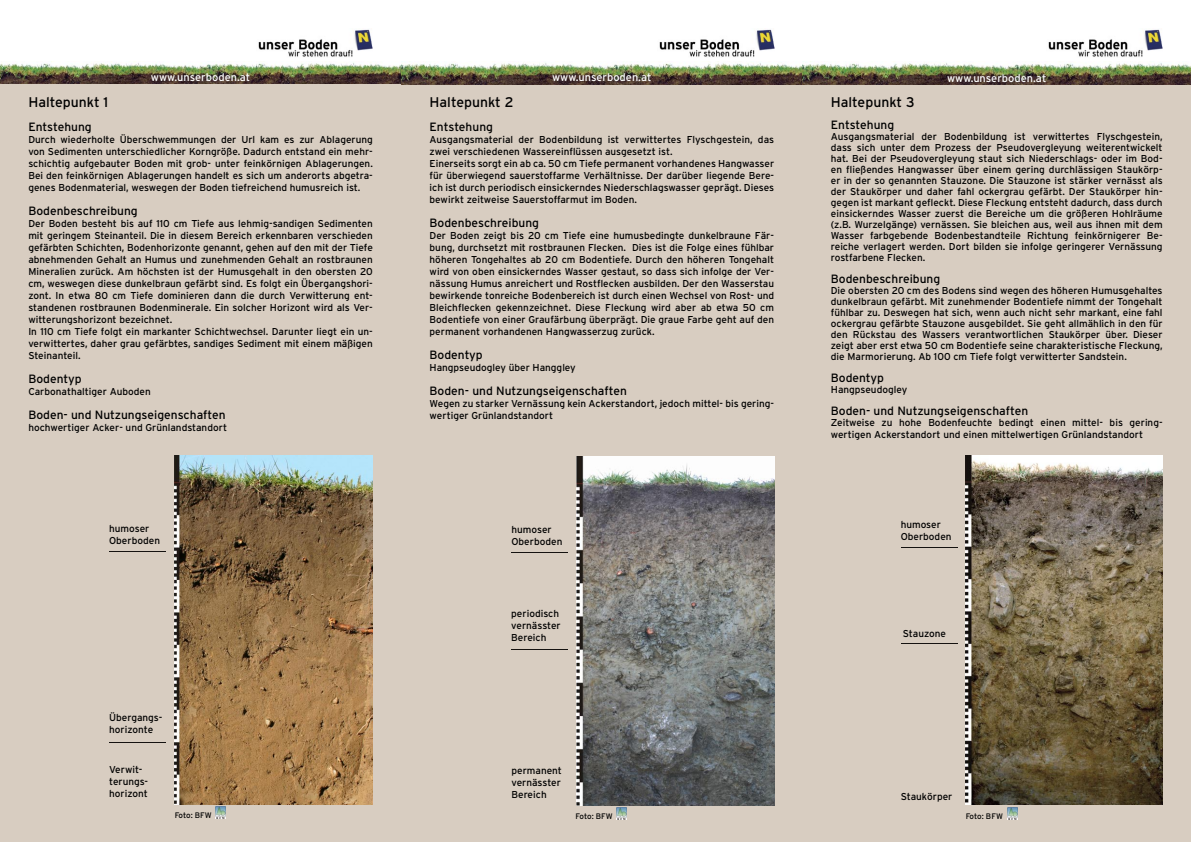
<style>
.page{position:relative;width:1191px;height:842px;background:#fff}
.page>*{position:absolute;margin:0;border:0;box-sizing:border-box;transform-origin:0 0}
.t1{font:14px "Interstate";color:#000}
.t2{font:12px "Interstate";color:#000}
.t3{font:11px "Interstate";color:#fff}
.t4{font:10px/12px "Interstate";color:#000;text-align:justify}
.t5{font:8px "Interstate";letter-spacing:-.005em;color:#000}
</style>
<div class="page">
<div style="left:0;top:65px;width:1191px;height:777px;background:#d8cdc1"></div>
<img style="left:0;top:61px;width:1191px;height:23px">
<img style="left:175px;top:455px;width:197px;height:349px">
<hr style="left:109px;top:551px;width:57px;height:1px;background:#151210">
<img style="left:576px;top:456px;width:198px;height:349px">
<img style="left:965px;top:455px;width:197px;height:349px">
<hr style="left:109px;top:743px;width:57px;height:1px;background:#151210">
<hr style="left:511px;top:650px;width:57px;height:1px;background:#151210">
<hr style="left:511px;top:552px;width:57px;height:1px;background:#151210">
<hr style="left:900px;top:547px;width:57px;height:1px;background:#151210">
<hr style="left:900px;top:644px;width:57px;height:1px;background:#151210">
<svg style="left:617px;top:807px;width:9px;height:12px"></svg>
<img style="left:258px;top:29px;width:115px;height:28px">
<img style="left:659px;top:29px;width:115px;height:28px">
<img style="left:1048px;top:29px;width:114px;height:28px">
<svg style="left:216px;top:807px;width:9px;height:12px"></svg>
<svg style="left:1007px;top:808px;width:10px;height:12px"></svg>
<p class="t3" style="left:151px;top:71px;width:101px">www.unserboden.at</p>
<p class="t3" style="left:552px;top:71px;width:101px">www.unserboden.at</p>
<p class="t3" style="left:947px;top:72px;width:101px">www.unserboden.at</p>
<p class="t1" style="left:28px;top:95px;width:81px">Haltepunkt 1</p>
<p class="t2" style="left:28px;top:120px;width:65px">Entstehung</p>
<p class="t4" style="left:28px;top:134px;width:346px">Durch wiederholte Überschwemmungen der Url kam es zur Ablagerung von Sedimenten unterschiedlicher Korngröße. Dadurch entstand ein mehr&shy;schichtig aufgebauter Boden mit grob- unter feinkörnigen Ablagerungen.<br>Bei den feinkörnigen Ablagerungen handelt es sich um anderorts abgetra&shy;genes Bodenmaterial, weswegen der Boden tiefreichend humusreich ist.</p>
<p class="t2" style="left:28px;top:204px;width:111px">Bodenbeschreibung</p>
<p class="t4" style="left:28px;top:218px;width:346px">Der Boden besteht bis auf 110 cm Tiefe aus lehmig-sandigen Sedimenten mit geringem Steinanteil. Die in diesem Bereich erkennbaren verschieden gefärbten Schichten, Bodenhorizonte genannt, gehen auf den mit der Tiefe abnehmenden Gehalt an Humus und zunehmenden Gehalt an rostbraunen Mineralien zurück. Am höchsten ist der Humusgehalt in den obersten 20 cm, weswegen diese dunkelbraun gefärbt sind. Es folgt ein Übergangshori&shy;zont. In etwa 80 cm Tiefe dominieren dann die durch Verwitterung ent&shy;standenen rostbraunen Bodenminerale. Ein solcher Horizont wird als Ver&shy;witterungshorizont bezeichnet.</p>
<p class="t4" style="left:28px;top:326px;width:346px">In 110 cm Tiefe folgt ein markanter Schichtwechsel. Darunter liegt ein un&shy;verwittertes, daher grau gefärbtes, sandiges Sediment mit einem mäßigen Steinanteil.</p>
<p class="t2" style="left:28px;top:372px;width:55px">Bodentyp</p>
<p class="t4" style="left:28px;top:386px;width:124px">Carbonathaltiger Auboden</p>
<p class="t2" style="left:28px;top:408px;width:199px">Boden- und Nutzungseigenschaften</p>
<p class="t4" style="left:28px;top:422px;width:200px">hochwertiger Acker- und Grünlandstandort</p>
<p class="t4" style="left:109px;top:522px;width:42px">humoser</p>
<p class="t4" style="left:109px;top:534px;width:52px">Oberboden</p>
<p class="t4" style="left:109px;top:712px;width:55px">Übergangs-</p>
<p class="t4" style="left:109px;top:724px;width:46px">horizonte</p>
<p class="t4" style="left:109px;top:764px;width:35px">Verwit-</p>
<p class="t4" style="left:109px;top:776px;width:41px">terungs-</p>
<p class="t4" style="left:109px;top:788px;width:40px">horizont</p>
<p class="t1" style="left:429px;top:95px;width:85px">Haltepunkt 2</p>
<p class="t2" style="left:429px;top:120px;width:65px">Entstehung</p>
<p class="t4" style="left:429px;top:134px;width:346px">Ausgangsmaterial der Bodenbildung ist verwittertes Flyschgestein, das zwei verschiedenen Wassereinflüssen ausgesetzt ist.</p>
<p class="t4" style="left:429px;top:158px;width:346px">Einerseits sorgt ein ab ca. 50 cm Tiefe permanent vorhandenes Hangwasser für überwiegend sauerstoffarme Verhältnisse. Der darüber liegende Bere&shy;ich ist durch periodisch einsickerndes Niederschlagswasser geprägt. Dieses bewirkt zeitweise Sauerstoffarmut im Boden.</p>
<p class="t2" style="left:429px;top:216px;width:111px">Bodenbeschreibung</p>
<p class="t4" style="left:429px;top:230px;width:346px">Der Boden zeigt bis 20 cm Tiefe eine humusbedingte dunkelbraune Fär&shy;bung, durchsetzt mit rostbraunen Flecken. Dies ist die Folge eines fühlbar höheren Tongehaltes ab 20 cm Bodentiefe. Durch den höheren Tongehalt wird von oben einsickerndes Wasser gestaut, so dass sich infolge der Ver&shy;nässung Humus anreichert und Rostflecken ausbilden. Der den Wasserstau bewirkende tonreiche Bodenbereich ist durch einen Wechsel von Rost- und Bleichflecken gekennzeichnet. Diese Fleckung wird aber ab etwa 50 cm Bodentiefe von einer Graufärbung überprägt. Die graue Farbe geht auf den permanent vorhandenen Hangwasserzug zurück.</p>
<p class="t2" style="left:429px;top:348px;width:55px">Bodentyp</p>
<p class="t4" style="left:429px;top:362px;width:148px">Hangpseudogley über Hanggley</p>
<p class="t2" style="left:429px;top:384px;width:199px">Boden- und Nutzungseigenschaften</p>
<p class="t4" style="left:429px;top:398px;width:346px">Wegen zu starker Vernässung kein Ackerstandort, jedoch mittel- bis gering&shy;wertiger Grünlandstandort</p>
<p class="t4" style="left:511px;top:523px;width:42px">humoser</p>
<p class="t4" style="left:511px;top:535px;width:52px">Oberboden</p>
<p class="t4" style="left:511px;top:608px;width:49px">periodisch</p>
<p class="t4" style="left:511px;top:620px;width:51px">vernässter</p>
<p class="t4" style="left:511px;top:632px;width:37px">Bereich</p>
<p class="t4" style="left:511px;top:764px;width:52px">permanent</p>
<p class="t4" style="left:511px;top:776px;width:51px">vernässter</p>
<p class="t4" style="left:511px;top:788px;width:37px">Bereich</p>
<p class="t1" style="left:831px;top:94px;width:85px">Haltepunkt 3</p>
<p class="t2" style="left:831px;top:118px;width:65px">Entstehung</p>
<p class="t4" style="left:831px;top:130px;width:333px;line-height:11px">Ausgangsmaterial der Bodenbildung ist verwittertes Flyschgestein, dass sich unter dem Prozess der Pseudovergleyung weiterentwickelt hat. Bei der Pseudovergleyung staut sich Niederschlags- oder im Bod&shy;en fließendes Hangwasser über einem gering durchlässigen Staukörp&shy;er in der so genannten Stauzone. Die Stauzone ist stärker vernässt als der Staukörper und daher fahl ockergrau gefärbt. Der Staukörper hin&shy;gegen ist markant gefleckt. Diese Fleckung entsteht dadurch, dass durch einsickerndes Wasser zuerst die Bereiche um die größeren Hohlräume (z.B. Wurzelgänge) vernässen. Sie bleichen aus, weil aus ihnen mit dem Wasser farbgebende Bodenbestandteile Richtung feinkörnigerer Be&shy;reiche verlagert werden. Dort bilden sie infolge geringerer Vernässung rostfarbene Flecken.</p>
<p class="t2" style="left:831px;top:272px;width:111px">Bodenbeschreibung</p>
<p class="t4" style="left:831px;top:284px;width:333px;line-height:11px">Die obersten 20 cm des Bodens sind wegen des höheren Humusgehaltes dunkelbraun gefärbt. Mit zunehmender Bodentiefe nimmt der Tongehalt fühlbar zu. Deswegen hat sich, wenn auch nicht sehr markant, eine fahl ockergrau gefärbte Stauzone ausgebildet. Sie geht allmählich in den für den Rückstau des Wassers verantwortlichen Staukörper über. Dieser zeigt aber erst etwa 50 cm Bodentiefe seine charakteristische Fleckung, die Marmorierung. Ab 100 cm Tiefe folgt verwitterter Sandstein.</p>
<p class="t2" style="left:831px;top:371px;width:55px">Bodentyp</p>
<p class="t4" style="left:831px;top:383px;width:78px">Hangpseudogley</p>
<p class="t2" style="left:831px;top:404px;width:199px">Boden- und Nutzungseigenschaften</p>
<p class="t4" style="left:831px;top:416px;width:333px">Zeitweise zu hohe Bodenfeuchte bedingt einen mittel- bis gering&shy;wertigen Ackerstandort und einen mittelwertigen Grünlandstandort</p>
<p class="t4" style="left:900px;top:518px;width:42px">humoser</p>
<p class="t4" style="left:900px;top:530px;width:52px">Oberboden</p>
<p class="t4" style="left:903px;top:628px;width:45px">Stauzone</p>
<p class="t4" style="left:900px;top:790px;width:53px">Staukörper</p>
<p class="t5" style="left:175px;top:811px;width:39px">Foto: BFW</p>
<p class="t5" style="left:575px;top:811px;width:39px">Foto: BFW</p>
<p class="t5" style="left:965px;top:812px;width:39px">Foto: BFW</p>
</div>
